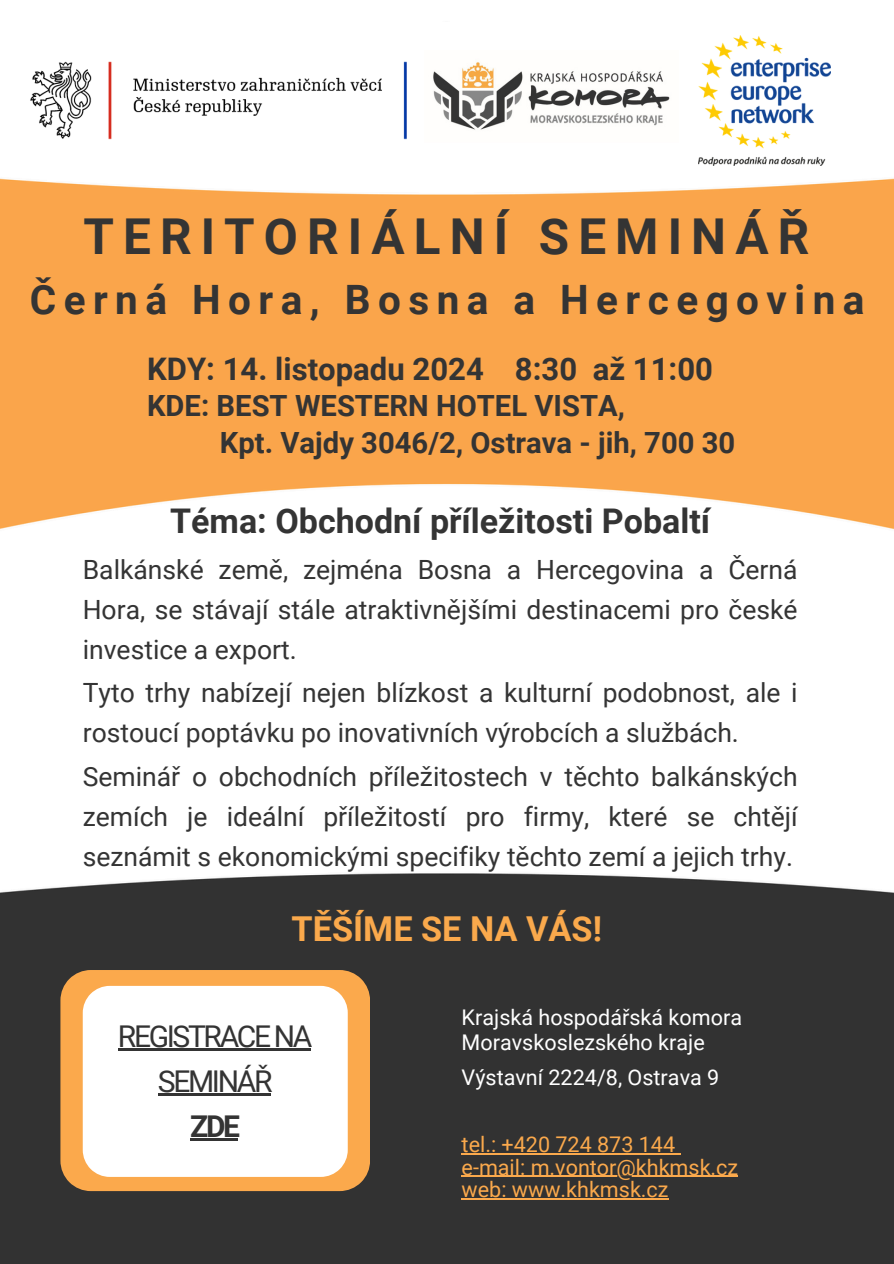
<style>
.page{position:relative;width:894px;height:1264px;background:#fff}
.page>*{position:absolute;margin:0;border:0;box-sizing:border-box;transform-origin:0 0}
.t1{font:700 49.5px "Roboto";letter-spacing:.185em;color:#343434}
.t2{font:700 40.5px "Roboto";letter-spacing:.185em;color:#343434}
.t3{font:700 34.35px "Roboto";color:#faa94c}
.t4{font:700 34.05px "Roboto";color:#343434}
.t5{font:700 31.05px "Roboto";color:#343434}
.t6{font:30px/45px "Roboto";letter-spacing:-.08em;color:#343434;text-align:center}
.t7{font:700 29.25px/37.2px "Roboto";color:#343434}
.t8{font:26.55px/39.9px "Roboto";color:#343434;text-align:justify}
.t9{font:21.6px/25.3px "Roboto";color:#fff}
.t10{font:21.6px "Roboto";color:#fba94c}
.s1{font-weight:700}
</style>
<div class="page">
<img style="left:0;top:64px;width:893px;height:1199px">
<div style="left:48px;top:22px;width:435px;height:159px;background:#fff"></div>
<svg style="left:60px;top:970px;width:309px;height:221px;background:#f1a54e"></svg>
<svg style="left:83px;top:985px;width:264px;height:191px"></svg>
<img style="left:436px;top:62px;width:241px;height:89px">
<img style="left:0;top:61px;width:436px;height:101px">
<img style="left:698px;top:35px;width:132px;height:131px">
<hr style="left:461px;top:1153px;width:214px;height:1px;background:#fba94c">
<hr style="left:461px;top:1175px;width:277px;height:1px;background:#fba94c">
<hr style="left:461px;top:1198px;width:51px;height:1px;background:#fba94c">
<hr style="left:512px;top:1198px;width:156px;height:1px;background:#fba94c">
<hr style="left:118px;top:1048px;width:192px;height:2px;background:#343434">
<hr style="left:158px;top:1093px;width:112px;height:2px;background:#343434">
<hr style="left:190px;top:1138px;width:48px;height:2px;background:#343434">
<h5 class="t1" style="left:83px;top:208px;width:727px">TERITORIÁLNÍ SEMINÁŘ</h5>
<h5 class="t2" style="left:30px;top:276px;width:836px">Černá Hora, Bosna a Hercegovina</h5>
<p class="t5" style="left:147px;top:351px;width:567px">KDY: 14. listopadu 2024 8:30 až 11:00</p>
<p class="t7" style="left:220px;top:387px;width:517px;text-indent:-73px">KDE: BEST WESTERN HOTEL VISTA,<br>Kpt. Vajdy 3046/2, Ostrava - jih, 700 30</p>
<h1 class="t4" style="left:170px;top:501px;width:541px">Téma: Obchodní příležitosti Pobaltí</h1>
<h3 class="t8" style="left:83px;top:550px;width:716px">Balkánské země, zejména Bosna a Hercegovina a Černá Hora, se stávají stále atraktivnějšími destinacemi pro české investice a export.</h3>
<h3 class="t8" style="left:83px;top:673px;width:716px">Tyto trhy nabízejí nejen blízkost a kulturní podobnost, ale i rostoucí poptávku po inovativních výrobcích a službách.</h3>
<h5 class="t8" style="left:83px;top:757px;width:716px">Seminář o obchodních příležitostech v těchto balkánských zemích je ideální příležitostí pro firmy, které se chtějí seznámit s ekonomickými specifiky těchto zemí a jejich trhy.</h5>
<p class="t3" style="left:291px;top:908px;width:312px">TĚŠÍME SE NA VÁS!</p>
<p class="t6" style="left:118px;top:1013px;width:196px">REGISTRACE NA<br>SEMINÁŘ<br><span class="s1">ZDE</span></p>
<h5 class="t9" style="left:461px;top:1004px;width:282px">Krajská hospodářská komora<br>Moravskoslezského kraje</h5>
<p class="t9" style="left:461px;top:1065px;width:259px">Výstavní 2224/8, Ostrava 9</p>
<h2 class="t10" style="left:461px;top:1131px;width:215px">tel.: +420 724 873 144</h2>
<h4 class="t10" style="left:461px;top:1154px;width:278px">e-mail: m.vontor@khkmsk.cz</h4>
<p class="t10" style="left:461px;top:1176px;width:208px">web: www.khkmsk.cz</p>
</div>
